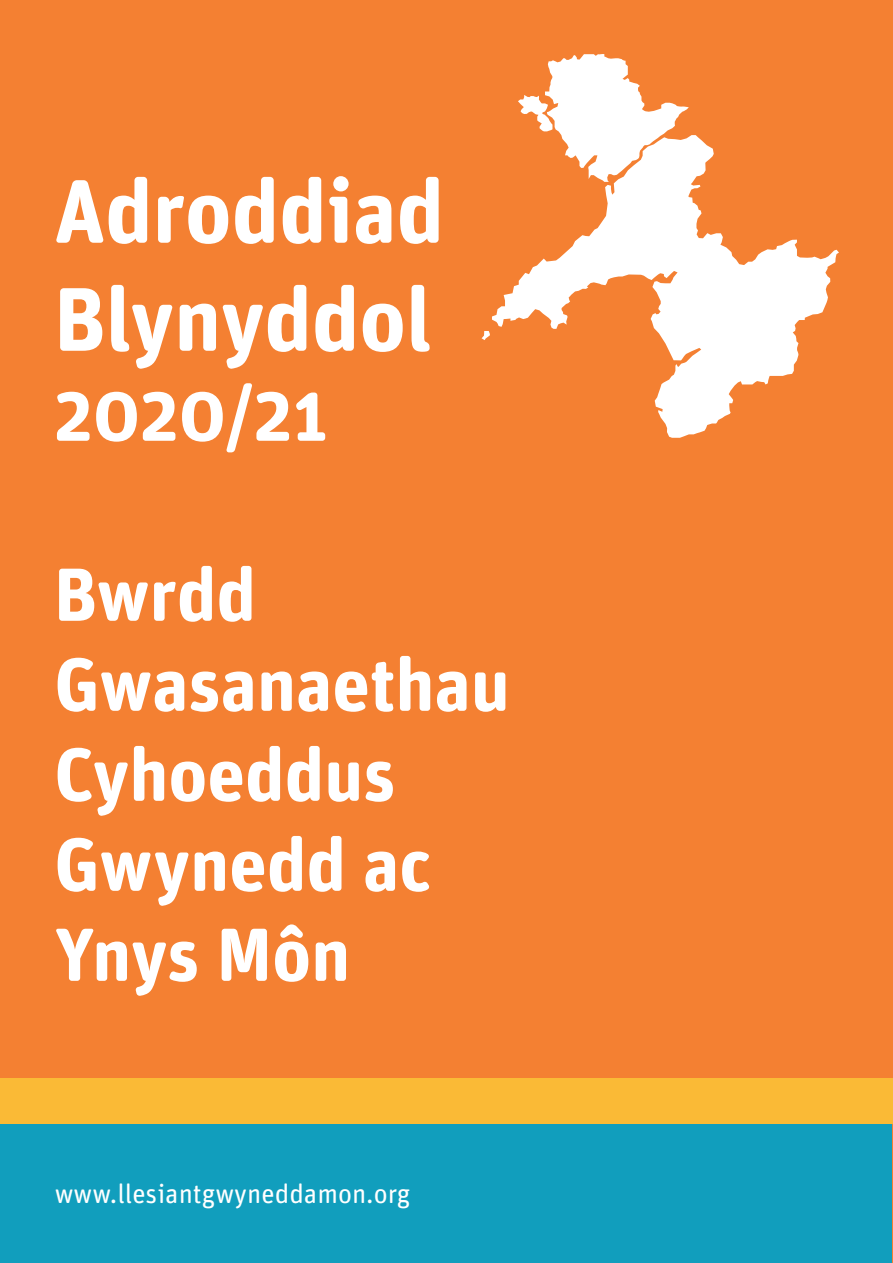
<style>
.page{position:relative;width:893px;height:1263px;background:#f48032}
.page>*{position:absolute;margin:0;border:0;box-sizing:border-box;transform-origin:0 0}
.t1{font:700 90px/108px "Unit Rounded Pro";color:#fff}
.t2{font:700 75px/90px "Unit Rounded Pro";color:#fff}
.t3{font:27px "Unit Rounded Pro";color:#fff}
</style>
<div class="page">
<div style="left:0;top:1124px;width:892px;height:139px;background:#119ebd"></div>
<div style="left:0;top:1078px;width:893px;height:46px;background:#faba36"></div>
<svg style="left:492px;top:135px;width:347px;height:303px"></svg>
<svg style="left:482px;top:331px;width:8px;height:9px"></svg>
<svg style="left:518px;top:54px;width:171px;height:128px"></svg>
<p class="t1" style="left:54px;top:153px;width:392px">Adroddiad<br>Blynyddol</p>
<p class="t2" style="left:54px;top:366px;width:276px">2020/21</p>
<p class="t2" style="left:54px;top:546px;width:457px">Bwrdd<br>Gwasanaethau<br>Cyhoeddus<br>Gwynedd ac<br>Ynys Môn</p>
<p class="t3" style="left:55px;top:1175px;width:357px">www.llesiantgwyneddamon.org</p>
</div>
